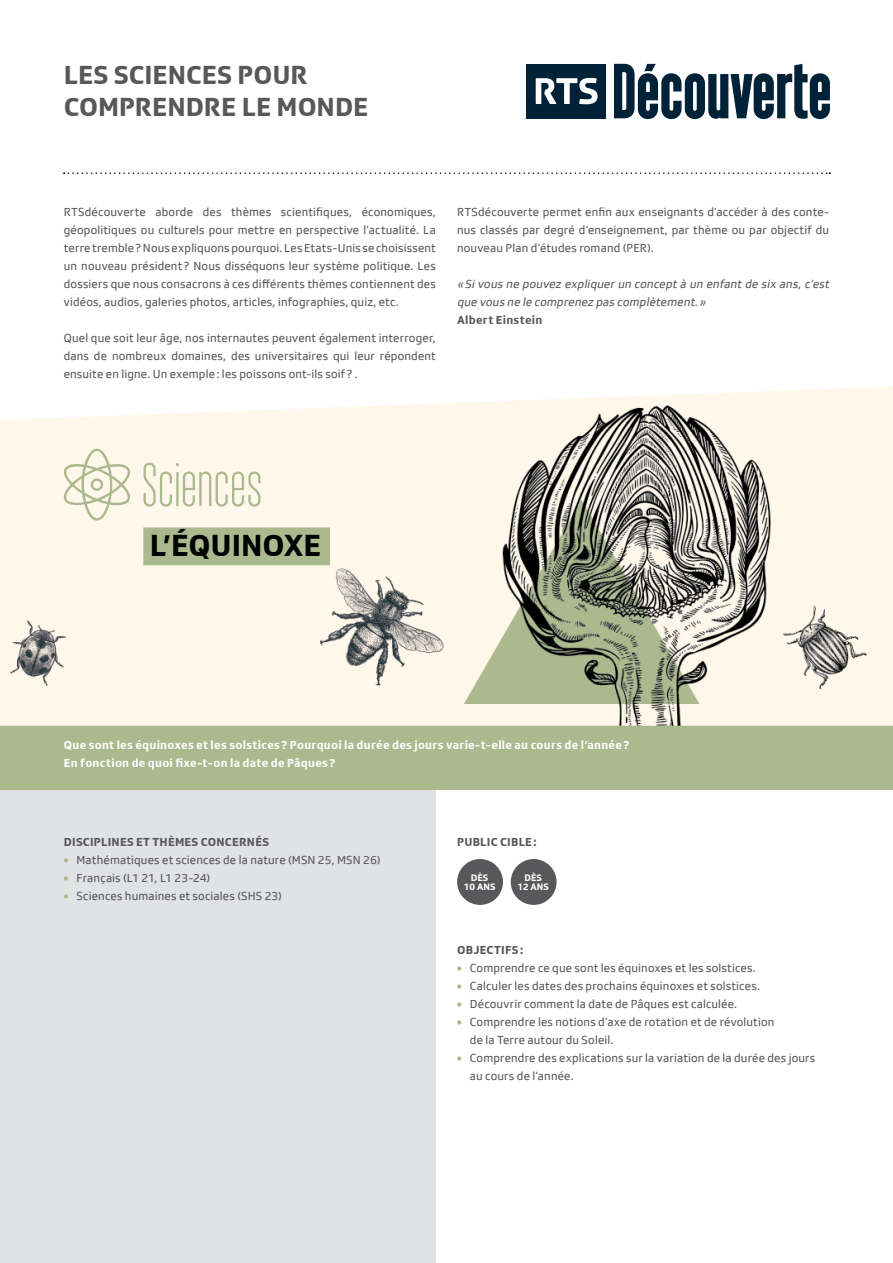
<style>
.page{position:relative;width:893px;height:1263px;background:#fff}
.page>*{position:absolute;margin:0;border:0;box-sizing:border-box;transform-origin:0 0}
.Fiche_-_Titre_princi{font:700 31.5px "SRGSSR Type";color:#000}
.Fiche_-_Entete{font:700 27px "SRGSSR Type";color:#58585a}
.Texte_courant{font:12px/18px "SRGSSR Type";letter-spacing:.015em;color:#58585a;text-align:justify}
.Fiche_-_Legende_imag{font:700 12px "SRGSSR Type";letter-spacing:.02em;color:#fff}
.Texte_courant-2{font:italic 12px/18px "SRGSSR Type";color:#58585a}
.Texte_courant-3{font:700 12px "SRGSSR Type";letter-spacing:.02em;color:#58585a}
.t1{font:700 9.75px "SRGSSR Type";color:#fff}
</style>
<div class="page">
<div style="left:0;top:789px;width:436px;height:474px;background:#e1e2e3"></div>
<svg style="left:64px;top:858px;width:4px;height:5px"></svg>
<svg style="left:64px;top:876px;width:4px;height:5px"></svg>
<svg style="left:64px;top:894px;width:4px;height:5px"></svg>
<svg style="left:457px;top:966px;width:4px;height:5px"></svg>
<svg style="left:457px;top:984px;width:4px;height:5px"></svg>
<svg style="left:457px;top:1002px;width:4px;height:5px"></svg>
<svg style="left:457px;top:1020px;width:4px;height:5px"></svg>
<svg style="left:457px;top:1056px;width:4px;height:5px"></svg>
<div style="left:0;top:723px;width:893px;height:67px;background:#abb98f"></div>
<img style="left:0;top:387px;width:893px;height:339px">
<div style="left:143px;top:527px;width:187px;height:38px;background:#abb98f"></div>
<svg style="left:63px;top:449px;width:68px;height:72px"></svg>
<svg style="left:144px;top:463px;width:116px;height:44px"></svg>
<svg style="left:64px;top:172px;width:766px;height:2px"></svg>
<div style="left:457px;top:859px;width:46px;height:46px;background:#58585a;border-radius:50%"></div>
<div style="left:511px;top:859px;width:46px;height:46px;background:#58585a;border-radius:50%"></div>
<div style="left:526px;top:64px;width:80px;height:54px;background:#002238"></div>
<svg style="left:536px;top:78px;width:62px;height:26px"></svg>
<svg style="left:614px;top:64px;width:216px;height:55px"></svg>
<p class="Fiche_-_Entete" style="left:64px;top:58px;width:245px">LES SCIENCES POUR</p>
<p class="Fiche_-_Entete" style="left:64px;top:91px;width:306px">COMPRENDRE LE MONDE</p>
<p class="Texte_courant" style="left:64px;top:203px;width:374px">RTSdécouverte aborde des thèmes scientifiques, économiques, géopolitiques ou culturels pour mettre en perspective l’actualité. La terre tremble? Nous expliquons pourquoi. Les Etats-Unis se choisissent un nouveau président ? Nous disséquons leur système politique. Les dossiers que nous consacrons à ces différents thèmes contiennent des vidéos, audios, galeries photos, articles, infographies, quiz, etc.</p>
<p class="Texte_courant" style="left:64px;top:329px;width:374px">Quel que soit leur âge, nos internautes peuvent également interroger, dans de nombreux domaines, des universitaires qui leur répondent ensuite en ligne. Un exemple: les poissons ont-ils soif ? .</p>
<p class="Texte_courant" style="left:457px;top:203px;width:374px">RTSdécouverte permet enfin aux enseignants d’accéder à des conte&shy;nus classés par degré d’enseignement, par thème ou par objectif du nouveau Plan d’études romand (PER).</p>
<p class="Texte_courant-2" style="left:457px;top:275px;width:376px">«Si vous ne pouvez expliquer un concept à un enfant de six ans, c’est que vous ne le comprenez pas complètement.»</p>
<p class="Texte_courant-3" style="left:457px;top:313px;width:87px">Albert Einstein</p>
<p class="Fiche_-_Titre_princi" style="left:150px;top:527px;width:173px">L’ÉQUINOXE</p>
<p class="Fiche_-_Legende_imag" style="left:64px;top:738px;width:567px">Que sont les équinoxes et les solstices? Pourquoi la durée des jours varie-t-elle au cours de l’année?</p>
<p class="Fiche_-_Legende_imag" style="left:64px;top:756px;width:273px">En fonction de quoi fixe-t-on la date de Pâques?</p>
<p class="Texte_courant-3" style="left:64px;top:835px;width:207px">DISCIPLINES ET THÈMES CONCERNÉS</p>
<p class="Texte_courant" style="left:77px;top:851px;width:306px">Mathématiques et sciences de la nature (MSN 25, MSN 26)</p>
<p class="Texte_courant" style="left:77px;top:869px;width:135px">Français (L1 21, L1 23-24)</p>
<p class="Texte_courant" style="left:77px;top:887px;width:207px">Sciences humaines et sociales (SHS 23)</p>
<p class="Texte_courant-3" style="left:457px;top:835px;width:81px">PUBLIC CIBLE:</p>
<p class="t1" style="left:471px;top:871px;width:19px">DÈS</p>
<p class="t1" style="left:464px;top:881px;width:33px">10 ANS</p>
<p class="t1" style="left:524px;top:871px;width:19px">DÈS</p>
<p class="t1" style="left:517px;top:881px;width:33px">12 ANS</p>
<p class="Texte_courant-3" style="left:457px;top:943px;width:68px">OBJECTIFS:</p>
<p class="Texte_courant" style="left:470px;top:959px;width:287px">Comprendre ce que sont les équinoxes et les solstices.</p>
<p class="Texte_courant" style="left:470px;top:977px;width:292px">Calculer les dates des prochains équinoxes et solstices.</p>
<p class="Texte_courant" style="left:470px;top:995px;width:269px">Découvrir comment la date de Pâques est calculée.</p>
<p class="Texte_courant" style="left:470px;top:1013px;width:306px">Comprendre les notions d’axe de rotation et de révolution</p>
<p class="Texte_courant" style="left:470px;top:1031px;width:145px">de la Terre autour du Soleil.</p>
<p class="Texte_courant" style="left:470px;top:1049px;width:347px">Comprendre des explications sur la variation de la durée des jours</p>
<p class="Texte_courant" style="left:470px;top:1067px;width:105px">au cours de l’année.</p>
</div>
